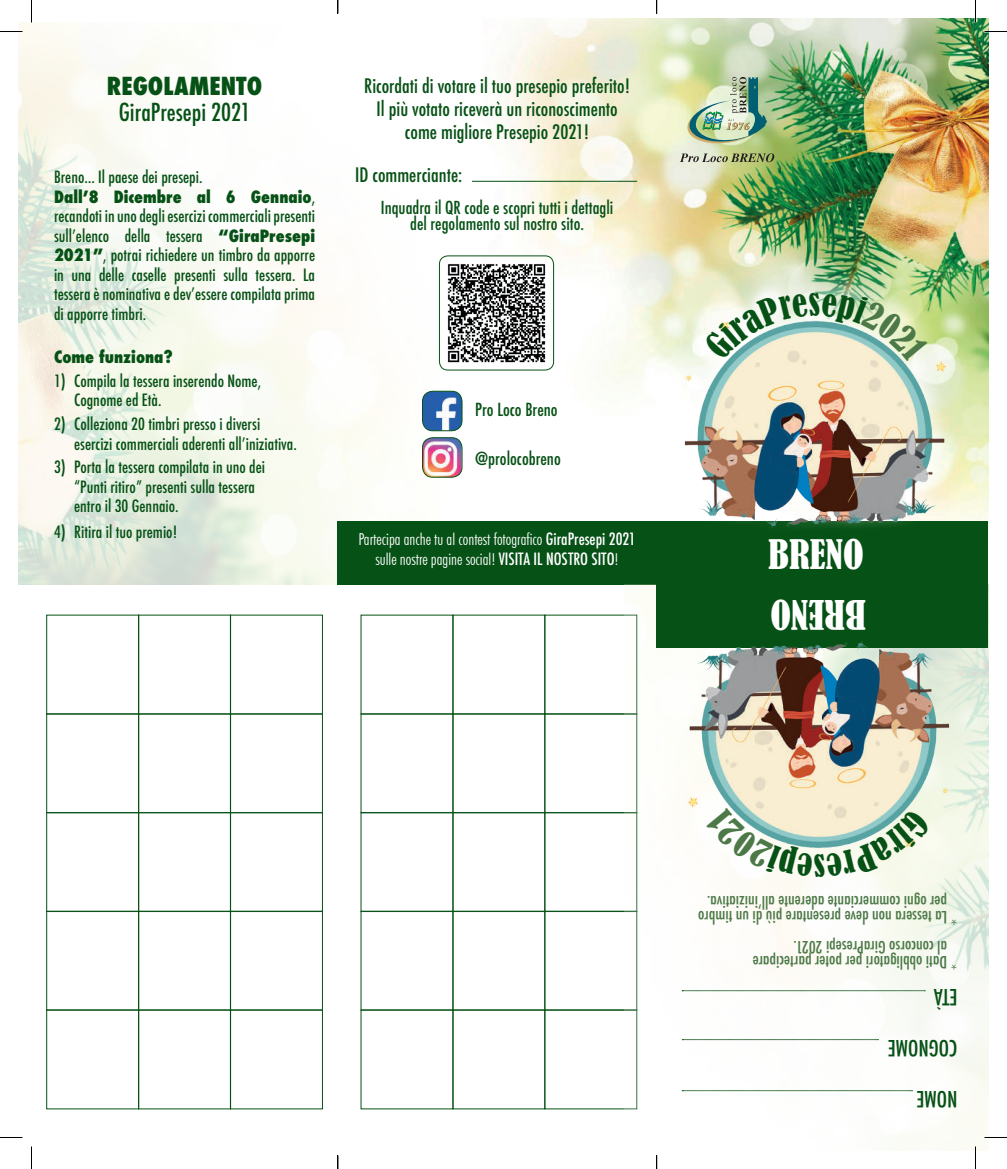
<style>
.page{position:relative;width:1007px;height:1169px;background:#fff}
.page>*{position:absolute;margin:0;border:0;box-sizing:border-box;transform-origin:0 0}
.t1{font:condensed 38.1px "Bernard";color:#fff}
.t2{font:500 condensed 24.15px "Futura";color:#065115}
.t3{font:800 condensed 24.15px "Futura";color:#065115}
.t4{font:500 condensed 21.75px "Futura";color:#065115}
.t5{font:500 condensed 19.5px/22.8px "Futura";color:#065115;text-align:center}
.t6{font:500 condensed 17.55px "Futura";color:#065115}
.t7{font:500 condensed 17.4px/16px "Futura";color:#065115;text-align:center}
.t8{font:500 condensed 16.5px/19.5px "Futura";color:#065115}
.t9{font:500 condensed 16.5px/15px "Futura";color:#4c7947}
.t10{font:300 condensed 16.5px/19.5px "Futura BT";color:#fff;text-align:center}
.t11{font:800 condensed 16.5px "Futura";color:#065115}
.s1{font-weight:800}
.s2{font-family:"Futura";font-weight:500}
</style>
<div class="page">
<img style="left:19px;top:22px;width:422px;height:563px">
<img style="left:483px;top:19px;width:505px;height:502px">
<img style="left:687px;top:77px;width:80px;height:69px">
<svg style="left:680px;top:153px;width:94px;height:9px"></svg>
<div style="left:338px;top:521px;width:650px;height:64px;background:#065115"></div>
<div style="left:439px;top:255px;width:115px;height:115px;border:1px solid #065115;border-radius:9px"></div>
<img style="left:668px;top:266px;width:294px;height:255px">
<img style="left:670px;top:314px;width:292px;height:214px">
<img style="left:447px;top:261px;width:101px;height:103px">
<img style="left:423px;top:391px;width:39px;height:40px">
<div style="left:422px;top:391px;width:40px;height:40px;border:1px solid #065115;border-radius:10px"></div>
<img style="left:423px;top:438px;width:39px;height:39px">
<div style="left:422px;top:437px;width:40px;height:40px;border:1px solid #065115;border-radius:10px"></div>
<hr style="left:472px;top:181px;width:165px;height:1px;background:#065115">
<div style="left:230px;top:1009px;width:93px;height:100px;border:1px solid #065115"></div>
<div style="left:138px;top:1009px;width:93px;height:100px;border:1px solid #065115"></div>
<div style="left:46px;top:1009px;width:93px;height:100px;border:1px solid #065115"></div>
<div style="left:230px;top:910px;width:93px;height:100px;border:1px solid #065115"></div>
<div style="left:138px;top:910px;width:93px;height:100px;border:1px solid #065115"></div>
<div style="left:46px;top:910px;width:93px;height:100px;border:1px solid #065115"></div>
<div style="left:230px;top:812px;width:93px;height:99px;border:1px solid #065115"></div>
<div style="left:138px;top:812px;width:93px;height:99px;border:1px solid #065115"></div>
<div style="left:46px;top:812px;width:93px;height:99px;border:1px solid #065115"></div>
<div style="left:230px;top:713px;width:93px;height:100px;border:1px solid #065115"></div>
<div style="left:138px;top:713px;width:93px;height:100px;border:1px solid #065115"></div>
<div style="left:46px;top:713px;width:93px;height:100px;border:1px solid #065115"></div>
<div style="left:230px;top:615px;width:93px;height:99px;border:1px solid #065115"></div>
<div style="left:138px;top:615px;width:93px;height:99px;border:1px solid #065115"></div>
<div style="left:46px;top:615px;width:93px;height:99px;border:1px solid #065115"></div>
<div style="left:544px;top:1009px;width:93px;height:100px;border:1px solid #065115"></div>
<div style="left:453px;top:1009px;width:92px;height:100px;border:1px solid #065115"></div>
<div style="left:361px;top:1009px;width:92px;height:100px;border:1px solid #065115"></div>
<div style="left:544px;top:910px;width:93px;height:100px;border:1px solid #065115"></div>
<div style="left:453px;top:910px;width:92px;height:100px;border:1px solid #065115"></div>
<div style="left:361px;top:910px;width:92px;height:100px;border:1px solid #065115"></div>
<div style="left:453px;top:812px;width:92px;height:99px;border:1px solid #065115"></div>
<div style="left:544px;top:713px;width:93px;height:100px;border:1px solid #065115"></div>
<div style="left:453px;top:713px;width:92px;height:100px;border:1px solid #065115"></div>
<div style="left:361px;top:713px;width:92px;height:100px;border:1px solid #065115"></div>
<div style="left:544px;top:615px;width:93px;height:99px;border:1px solid #065115"></div>
<div style="left:453px;top:615px;width:92px;height:99px;border:1px solid #065115"></div>
<div style="left:361px;top:615px;width:92px;height:99px;border:1px solid #065115"></div>
<img style="left:625px;top:585px;width:363px;height:565px">
<div style="left:657px;top:584px;width:331px;height:64px;background:#065115"></div>
<img style="left:672px;top:641px;width:293px;height:214px">
<svg style="left:682px;top:1090px;width:230px;height:1px"></svg>
<svg style="left:682px;top:1039px;width:196px;height:1px"></svg>
<svg style="left:682px;top:990px;width:243px;height:1px"></svg>
<hr style="left:984px;top:1136px;width:23px;height:2px;background:#fff">
<hr style="left:974px;top:0;width:2px;height:22px;background:#fff">
<hr style="left:974px;top:1146px;width:2px;height:23px;background:#fff">
<svg style="left:0;top:31px;width:22px;height:1px"></svg>
<svg style="left:984px;top:31px;width:23px;height:1px"></svg>
<svg style="left:0;top:1137px;width:22px;height:1px"></svg>
<svg style="left:984px;top:1137px;width:23px;height:1px"></svg>
<svg style="left:31px;top:0;width:1px;height:22px"></svg>
<svg style="left:31px;top:1146px;width:1px;height:23px"></svg>
<svg style="left:975px;top:0;width:1px;height:22px"></svg>
<svg style="left:975px;top:1146px;width:1px;height:23px"></svg>
<svg style="left:337px;top:0;width:2px;height:14px"></svg>
<svg style="left:337px;top:1155px;width:2px;height:14px"></svg>
<svg style="left:656px;top:0;width:1px;height:14px"></svg>
<svg style="left:656px;top:1155px;width:1px;height:14px"></svg>
<svg style="left:702px;top:293px;width:226px;height:68px"></svg>
<svg style="left:706px;top:808px;width:226px;height:68px"></svg>
<h2 class="t3" style="left:107px;top:70px;width:157px">REGOLAMENTO</h2>
<h2 class="t2" style="left:119px;top:96px;width:133px">GiraPresepi 2021</h2>
<p class="t8" style="left:54px;top:167px;width:263px">Breno… Il paese dei presepi.<br><span class="s1">Dall’8 Dicembre al 6 Gennaio</span>, recandoti in uno degli esercizi commerciali presenti sull’elenco della tessera <span class="s1">“GiraPresepi 2021”</span>, potrai richiedere un timbro da apporre in una delle caselle presenti sulla tessera. La tessera è nominativa e dev’essere compilata prima di apporre timbri.</p>
<p class="t11" style="left:54px;top:345px;width:120px">Come funziona?</p>
<p class="t8" style="left:74px;top:371px;width:188px;text-indent:-20px">1) Compila la tessera inserendo Nome,<br>Cognome ed Età.</p>
<p class="t8" style="left:74px;top:414px;width:224px;text-indent:-20px">2) Colleziona 20 timbri presso i diversi esercizi commerciali aderenti all’iniziativa.</p>
<p class="t8" style="left:74px;top:457px;width:192px;text-indent:-20px">3) Porta la tessera compilata in uno dei “Punti ritiro” presenti sulla tessera entro il 30 Gennaio.</p>
<p class="t8" style="left:54px;top:522px;width:125px">4) Ritira il tuo premio!</p>
<p class="t5" style="left:364px;top:75px;width:267px">Ricordati di votare il tuo presepio preferito!<br>Il più votato riceverà un riconoscimento come migliore Presepio 2021!</p>
<p class="t5" style="left:355px;top:163px;width:109px">ID commerciante:</p>
<p class="t7" style="left:381px;top:199px;width:234px">Inquadra il QR code e scopri tutti i dettagli del regolamento sul nostro sito.</p>
<p class="t6" style="left:475px;top:398px;width:84px">Pro Loco Breno</p>
<p class="t6" style="left:475px;top:448px;width:87px">@prolocobreno</p>
<p class="t10" style="left:359px;top:529px;width:279px">Partecipa anche tu al contest fotografico <span class="s2">GiraPresepi 2021 </span>sulle nostre pagine social! <span class="s2">VISITA IL NOSTRO SITO</span>!</p>
<h1 class="t1" style="left:768px;top:532px;width:97px">BRENO</h1>
<h1 class="t1" style="left:866px;top:637px;width:97px;rotate:-180deg">BRENO</h1>
<p class="t9" style="left:957px;top:924px;width:261px;text-align:center;rotate:-180deg">* La tessera non deve presentare più di un timbro per ogni commerciante aderente all’iniziativa.</p>
<p class="t9" style="left:947px;top:969px;width:196px;text-indent:-10px;rotate:-180deg">* Dati obbligatori per poter partecipare al concorso GiraPresepi 2021.</p>
<h3 class="t4" style="left:957px;top:1011px;width:25px;rotate:-180deg">ETÀ</h3>
<h3 class="t4" style="left:957px;top:1062px;width:71px;rotate:-180deg">COGNOME</h3>
<h3 class="t4" style="left:957px;top:1113px;width:42px;rotate:-180deg">NOME</h3>
</div>
